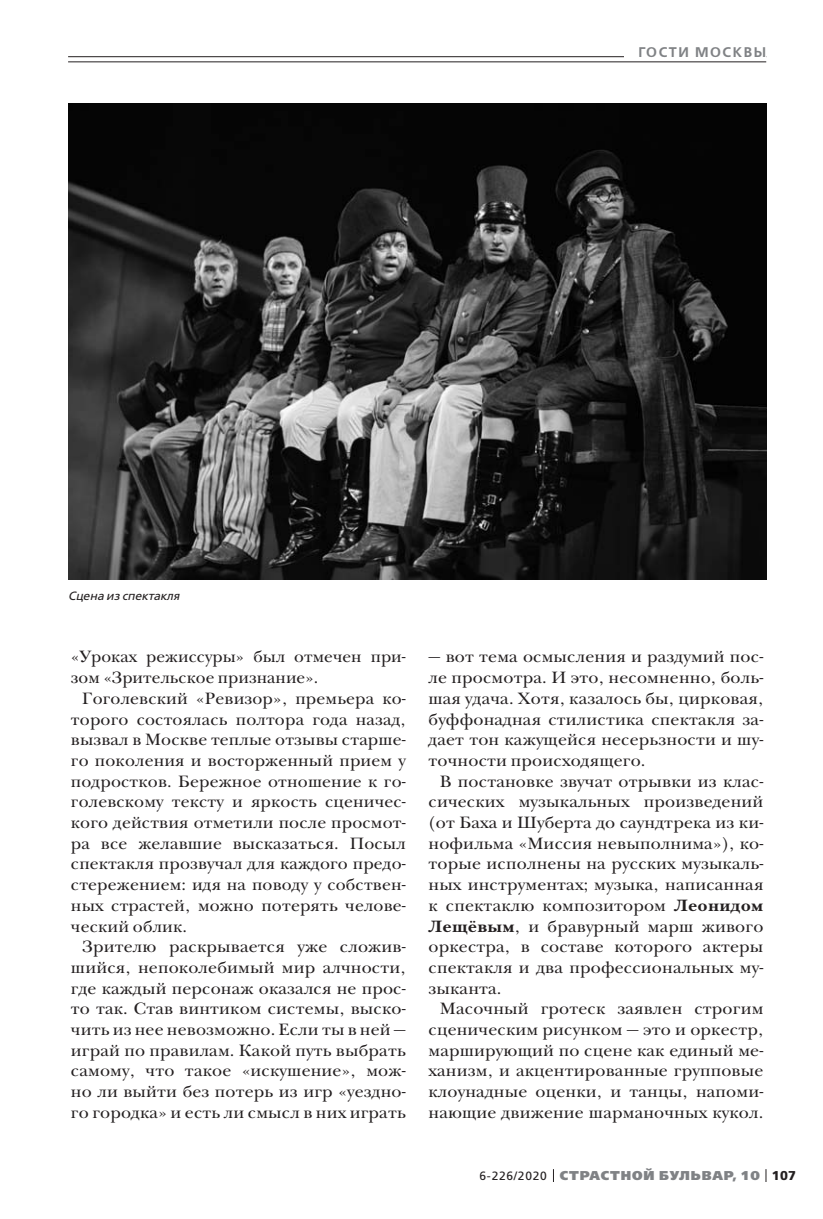
<style>
.page{position:relative;width:823px;height:1219px;background:#fff}
.page>*{position:absolute;margin:0;border:0;box-sizing:border-box;transform-origin:0 0}
.t1{font:17px/20.6px "New Baskerville ITC";letter-spacing:.01em;color:#231f20;text-align:justify;scale:1.04 1}
.t2{font:17px/20.6px "New Baskerville ITC";letter-spacing:.01em;color:#231f20}
.t3{font:600 14px "Free Set";letter-spacing:.11em;color:#808285}
.t4{font:800 12.8px "Free Set";letter-spacing:.07em;color:#808285}
.t5{font:italic 12px "Free Set";color:#231f20}
.s1{font-weight:700}
.s2{font-weight:400;font-size:12px;color:#231f20}
.s3{font-weight:700;color:#231f20}
</style>
<div class="page">
<svg style="left:765px;top:1169px;width:1px;height:13px"></svg>
<hr style="left:68px;top:56px;width:697px;height:1px;background:#231f20">
<div style="left:624px;top:41px;width:141px;height:21px;background:#fff"></div>
<hr style="left:68px;top:62px;width:697px;height:1px;background:#231f20">
<img style="left:68px;top:104px;width:697px;height:476px">
<p class="t3" style="left:638px;top:45px;width:129px">ГОСТИ МОСКВЫ</p>
<p class="t5" style="left:68px;top:590px;width:113px">Сцена из спектакля</p>
<p class="t2" style="left:71px;top:648px;width:336px">«Уроках режиссуры» был отмечен при&shy;зом «Зрительское признание».</p>
<p class="t2" style="left:71px;top:690px;width:336px;text-align:justify;text-indent:11px">Гоголевский «Ревизор», премьера ко&shy;торого состоялась полтора года назад, вызвал в Москве теплые отзывы старше&shy;го поколения и восторженный прием у подростков. Бережное отношение к го&shy;голевскому тексту и яркость сценичес&shy;кого действия отметили после просмот&shy;ра все желавшие высказаться. Посыл спектакля прозвучал для каждого предо&shy;стережением: идя на поводу у собствен&shy;ных страстей, можно потерять челове&shy;ческий облик.</p>
<p class="t1" style="left:71px;top:938px;width:323px;text-indent:11px">Зрителю раскрывается уже сложив&shy;шийся, непоколебимый мир алчности, где каждый персонаж оказался не прос&shy;то так. Став винтиком системы, выско&shy;чить из нее невозможно. Если ты в ней — играй по правилам. Какой путь выбрать самому, что такое «искушение», мож&shy;но ли выйти без потерь из игр «уездно&shy;го городка» и есть ли смысл в них играть</p>
<p class="t1" style="left:428px;top:648px;width:323px">— вот тема осмысления и раздумий пос&shy;ле просмотра. И это, несомненно, боль&shy;шая удача. Хотя, казалось бы, цирковая, буффонадная стилистика спектакля за&shy;дает тон кажущейся несерьзности и шу&shy;точности происходящего.</p>
<p class="t1" style="left:428px;top:772px;width:323px;text-indent:11px">В постановке звучат отрывки из клас&shy;сических музыкальных произведений (от Баха и Шуберта до саундтрека из ки&shy;нофильма «Миссия невыполнима»), ко&shy;торые исполнены на русских музыкаль&shy;ных инструментах; музыка, написанная к спектаклю композитором <span class="s1">Леонидом Лещёвым</span>, и бравурный марш живого оркестра, в составе которого актеры спектакля и два профессиональных му&shy;зыканта.</p>
<p class="t1" style="left:428px;top:1000px;width:323px;text-indent:11px">Масочный гротеск заявлен строгим сценическим рисунком — это и оркестр, марширующий по сцене как единый ме&shy;ханизм, и акцентированные групповые клоунадные оценки, и танцы, напоми&shy;нающие движение шарманочных кукол.</p>
<p class="t4" style="left:479px;top:1169px;width:318px"><span class="s2">6-226/2020</span> СТРАСТНОЙ БУЛЬВАР, 10 <span class="s3">107</span></p>
</div>
